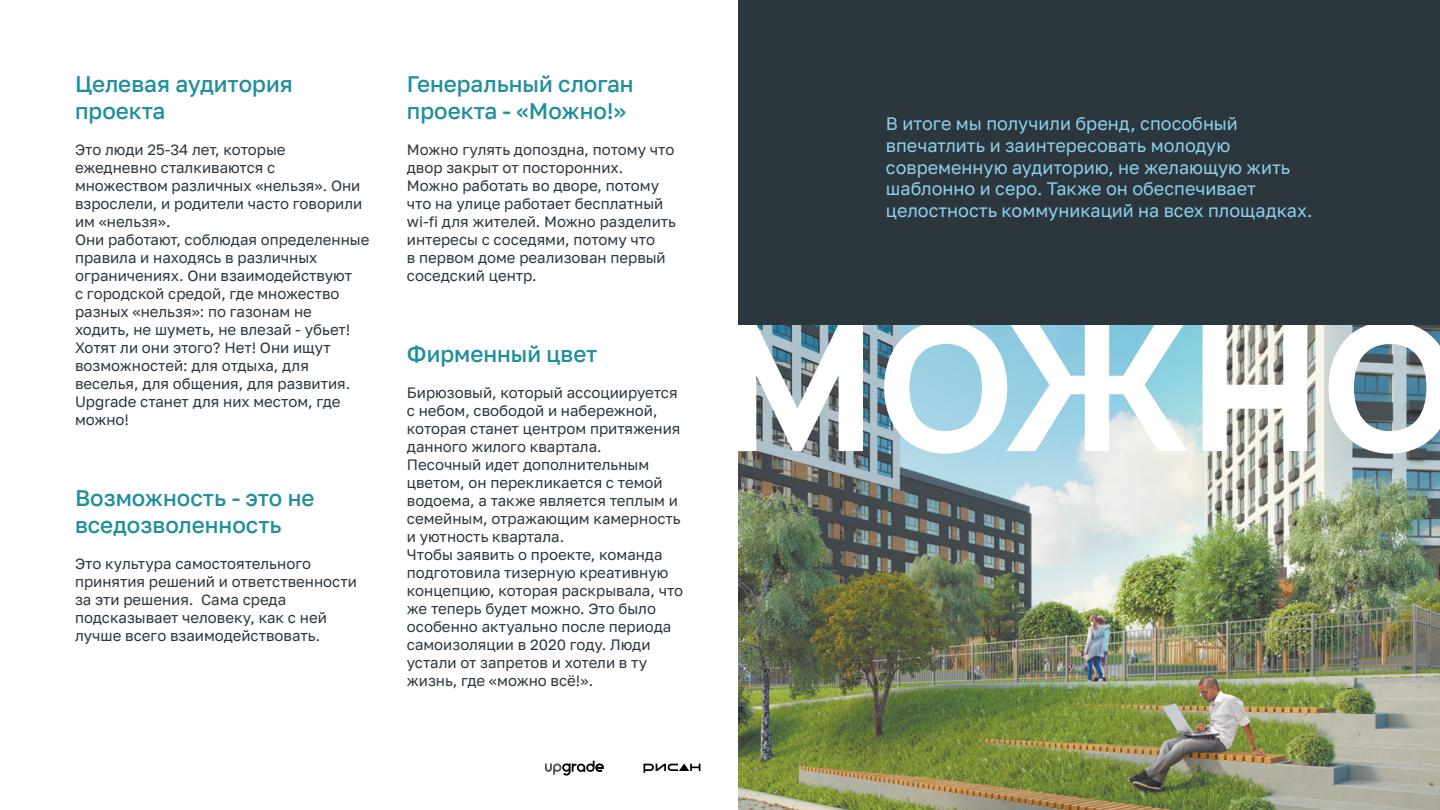
<style>
.page{position:relative;width:1440px;height:810px;background:#fff}
.page>*{position:absolute;margin:0;border:0;box-sizing:border-box;transform-origin:0 0}
.t1{font:500 22.5px/27px "Golos Text";color:#218f9d}
.t2{font:18px/21.6px "Golos Text";color:#8ed0ed}
.t3{font:15px/18px "Golos Text";color:#2b363d}
</style>
<div class="page">
<svg style="left:643px;top:763px;width:57px;height:10px"></svg>
<svg style="left:545px;top:761px;width:59px;height:15px"></svg>
<img style="left:739px;top:454px;width:701px;height:356px">
<svg style="left:738px;top:321px;width:702px;height:133px"></svg>
<div style="left:739px;top:0;width:701px;height:325px;background:#2b363d"></div>
<h1 class="t1" style="left:75px;top:70px;width:219px">Целевая аудитория проекта</h1>
<p class="t3" style="left:75px;top:141px;width:296px">Это люди 25-34 лет, которые ежедневно сталкиваются с множеством различных «нельзя». Они взрослели, и родители часто говорили им «нельзя».<br>Они работают, соблюдая определенные правила и находясь в различных ограничениях. Они взаимодействуют<br>с городской средой, где множество разных «нельзя»: по газонам не ходить, не шуметь, не влезай - убьет!<br>Хотят ли они этого? Нет! Они ищут возможностей: для отдыха, для веселья, для общения, для развития.<br>Upgrade станет для них местом, где можно!</p>
<h1 class="t1" style="left:75px;top:484px;width:241px">Возможность - это не вседозволенность</h1>
<p class="t3" style="left:75px;top:555px;width:283px">Это культура самостоятельного принятия решений и ответственности за эти решения. Сама среда подсказывает человеку, как с ней лучше всего взаимодействовать.</p>
<h1 class="t1" style="left:407px;top:70px;width:228px">Генеральный слоган проекта - «Можно!»</h1>
<p class="t3" style="left:407px;top:141px;width:271px">Можно гулять допоздна, потому что двор закрыт от посторонних.<br>Можно работать во дворе, потому что на улице работает бесплатный wi-fi для жителей. Можно разделить интересы с соседями, потому что<br>в первом доме реализован первый соседский центр.</p>
<h1 class="t1" style="left:407px;top:340px;width:192px">Фирменный цвет</h1>
<p class="t3" style="left:407px;top:384px;width:278px">Бирюзовый, который ассоциируется с небом, свободой и набережной, которая станет центром притяжения данного жилого квартала.<br>Песочный идет дополнительным цветом, он перекликается с темой водоема, а также является теплым и семейным, отражающим камерность и уютность квартала.<br>Чтобы заявить о проекте, команда подготовила тизерную креативную концепцию, которая раскрывала, что же теперь будет можно. Это было особенно актуально после периода самоизоляции в 2020 году. Люди устали от запретов и хотели в ту жизнь, где «можно всё!».</p>
<p class="t2" style="left:886px;top:113px;width:428px">В итоге мы получили бренд, способный впечатлить и заинтересовать молодую современную аудиторию, не желающую жить шаблонно и серо. Также он обеспечивает целостность коммуникаций на всех площадках.</p>
</div>
